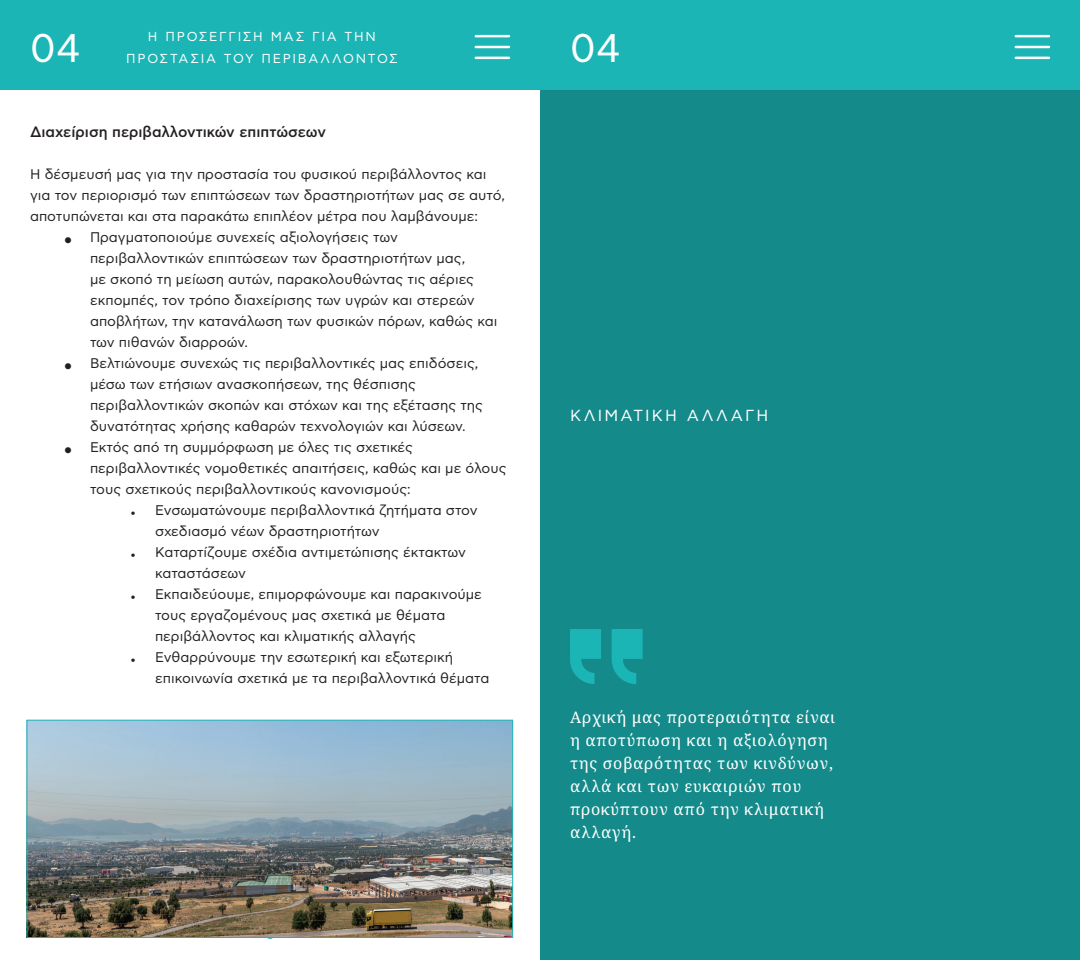
<style>
.page{position:relative;width:1080px;height:960px;background:#fff}
.page>*{position:absolute;margin:0;border:0;box-sizing:border-box;transform-origin:0 0}
.t1{font:40px "CF Asty Std";color:#fff}
.t2{font:16px/23px "Noto Serif";letter-spacing:.05em;color:#fff}
.t3{font:16px "CF Asty Std";letter-spacing:.135em;color:#fff}
.t4{font:500 15px "CF Asty Std";color:#231f20}
.t5{font:15px "Noto Serif";color:#1bb5b6}
.t6{font:14px "CF Asty Std";color:#231f20}
.t7{font:13px/21.5px "CF Asty Std";letter-spacing:.13em;color:#fff;text-align:center}
</style>
<div class="page">
<div style="left:0;top:0;width:540px;height:90px;background:#1bb5b6"></div>
<div style="left:540px;top:0;width:540px;height:90px;background:#1bb5b6"></div>
<hr style="left:476px;top:35px;width:33px;height:2px;background:#fff">
<hr style="left:476px;top:46px;width:33px;height:2px;background:#fff">
<hr style="left:476px;top:57px;width:33px;height:2px;background:#fff">
<img style="left:28px;top:722px;width:483px;height:214px">
<div style="left:26px;top:720px;width:487px;height:218px;border:1px solid #1db5b7"></div>
<div style="left:377px;top:914px;width:31px;height:8px;background:#936f2a"></div>
<div style="left:540px;top:90px;width:540px;height:870px;background:#148a8a"></div>
<svg style="left:612px;top:629px;width:31px;height:55px"></svg>
<svg style="left:570px;top:629px;width:31px;height:55px"></svg>
<hr style="left:1016px;top:35px;width:33px;height:2px;background:#fff">
<hr style="left:1016px;top:46px;width:33px;height:2px;background:#fff">
<hr style="left:1016px;top:57px;width:33px;height:2px;background:#fff">
<h1 class="t1" style="left:30px;top:26px;width:52px">04</h1>
<p class="t7" style="left:126px;top:27px;width:273px">Η ΠΡΟΣΕΓΓΙΣΗ ΜΑΣ ΓΙΑ ΤΗΝ<br>ΠΡΟΣΤΑΣΙΑ ΤΟΥ ΠΕΡΙΒΑΛΛΟΝΤΟΣ</p>
<p class="t4" style="left:30px;top:123px;width:297px">Διαχείριση περιβαλλοντικών επιπτώσεων</p>
<p class="t6" style="left:30px;top:166px;width:458px">Η δέσμευσή μας για την προστασία του φυσικού περιβάλλοντος και</p>
<p class="t6" style="left:30px;top:187px;width:477px">για τον περιορισμό των επιπτώσεων των δραστηριοτήτων μας σε αυτό,</p>
<p class="t6" style="left:30px;top:208px;width:450px">αποτυπώνεται και στα παρακάτω επιπλέον μέτρα που λαμβάνουμε:</p>
<p class="t6" style="left:90px;top:229px;width:309px">Πραγματοποιούμε συνεχείς αξιολογήσεις των</p>
<p class="t6" style="left:90px;top:250px;width:377px">περιβαλλοντικών επιπτώσεων των δραστηριοτήτων μας,</p>
<p class="t6" style="left:90px;top:271px;width:386px">με σκοπό τη μείωση αυτών, παρακολουθώντας τις αέριες</p>
<p class="t6" style="left:90px;top:292px;width:386px">εκπομπές, τον τρόπο διαχείρισης των υγρών και στερεών</p>
<p class="t6" style="left:90px;top:313px;width:409px">αποβλήτων, την κατανάλωση των φυσικών πόρων, καθώς και</p>
<p class="t6" style="left:90px;top:334px;width:160px">των πιθανών διαρροών.</p>
<p class="t6" style="left:90px;top:355px;width:390px">Βελτιώνουμε συνεχώς τις περιβαλλοντικές μας επιδόσεις,</p>
<p class="t6" style="left:90px;top:376px;width:328px">μέσω των ετήσιων ανασκοπήσεων, της θέσπισης</p>
<p class="t6" style="left:90px;top:397px;width:395px">περιβαλλοντικών σκοπών και στόχων και της εξέτασης της</p>
<p class="t6" style="left:90px;top:418px;width:377px">δυνατότητας χρήσης καθαρών τεχνολογιών και λύσεων.</p>
<p class="t6" style="left:90px;top:439px;width:324px">Εκτός από τη συμμόρφωση με όλες τις σχετικές</p>
<p class="t6" style="left:90px;top:460px;width:418px">περιβαλλοντικές νομοθετικές απαιτήσεις, καθώς και με όλους</p>
<p class="t6" style="left:90px;top:481px;width:322px">τους σχετικούς περιβαλλοντικούς κανονισμούς:</p>
<p class="t6" style="left:155px;top:502px;width:324px">Ενσωματώνουμε περιβαλλοντικά ζητήματα στον</p>
<p class="t6" style="left:155px;top:523px;width:226px">σχεδιασμό νέων δραστηριοτήτων</p>
<p class="t6" style="left:155px;top:544px;width:313px">Καταρτίζουμε σχέδια αντιμετώπισης έκτακτων</p>
<p class="t6" style="left:155px;top:565px;width:93px">καταστάσεων</p>
<p class="t6" style="left:155px;top:586px;width:329px">Εκπαιδεύουμε, επιμορφώνουμε και παρακινούμε</p>
<p class="t6" style="left:155px;top:607px;width:292px">τους εργαζομένους μας σχετικά με θέματα</p>
<p class="t6" style="left:155px;top:628px;width:263px">περιβάλλοντος και κλιματικής αλλαγής</p>
<p class="t6" style="left:155px;top:649px;width:300px">Ενθαρρύνουμε την εσωτερική και εξωτερική</p>
<p class="t6" style="left:155px;top:670px;width:336px">επικοινωνία σχετικά με τα περιβαλλοντικά θέματα</p>
<p class="t5" style="left:266px;top:923px;width:10px">6</p>
<h1 class="t1" style="left:570px;top:26px;width:52px">04</h1>
<p class="t3" style="left:570px;top:407px;width:200px">ΚΛΙΜΑΤΙΚΗ ΑΛΛΑΓΗ</p>
<p class="t2" style="left:570px;top:706px;width:267px">Αρχική μας προτεραιότητα είναι η αποτύπωση και η αξιολόγηση της σοβαρότητας των κινδύνων, αλλά και των ευκαιριών που προκύπτουν από την κλιματική αλλαγή.</p>
</div>
